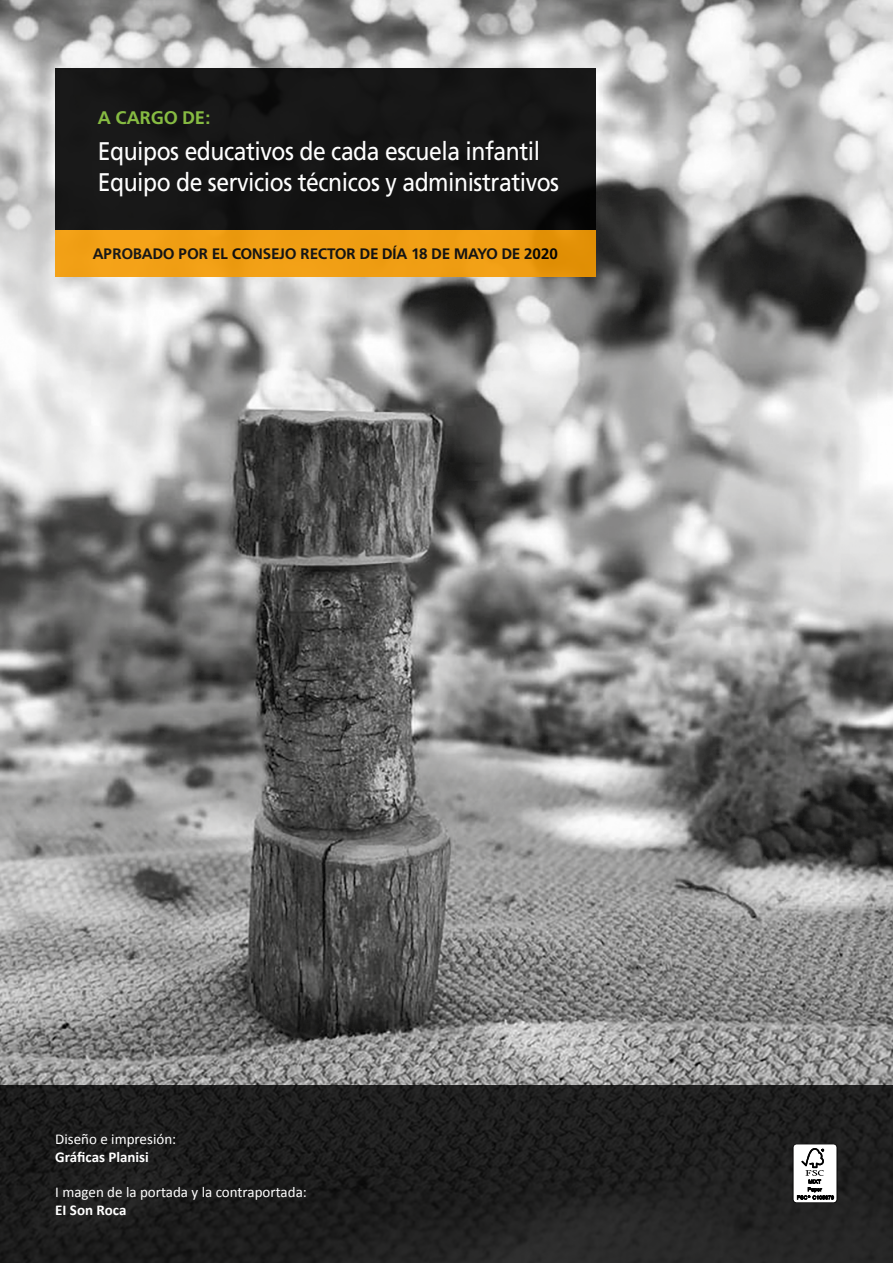
<style>
.page{position:relative;width:893px;height:1263px;background:#fff}
.page>*{position:absolute;margin:0;border:0;box-sizing:border-box;transform-origin:0 0}
.t1{font:25.5px/30.6px "Frutiger";letter-spacing:-.02em;color:#fff;scale:.9 1}
.t2{font:700 18px "Frutiger BQ";letter-spacing:.02em;color:#86bb42}
.t3{font:15px "Calibri";color:#fff}
.t4{font:700 15px "Frutiger BQ";letter-spacing:.02em;color:#000}
.t5{font:700 15px "Calibri";color:#fff}
</style>
<div class="page">
<img style="left:0;top:0;width:893px;height:1085px">
<div style="left:55px;top:68px;width:540px;height:162px;background:#161616"></div>
<div style="left:0;top:1085px;width:893px;height:178px;background:#1f1f1f"></div>
<svg style="left:792px;top:1143px;width:46px;height:60px;background:#bfbfbf"></svg>
<div style="left:55px;top:230px;width:540px;height:46px;background:linear-gradient(to right,#f5a319,#e9970d)"></div>
<p class="t2" style="left:98px;top:107px;width:114px">A CARGO DE:</p>
<p class="t1" style="left:98px;top:136px;width:514px">Equipos educativos de cada escuela infantil<br>Equipo de servicios técnicos y administrativos</p>
<p class="t4" style="left:93px;top:245px;width:467px">APROBADO POR EL CONSEJO RECTOR DE DÍA 18 DE MAYO DE 2020</p>
<p class="t3" style="left:55px;top:1130px;width:122px">Diseño e impresión:</p>
<p class="t5" style="left:55px;top:1148px;width:95px">Gráficas Planisi</p>
<p class="t3" style="left:55px;top:1183px;width:253px">I magen de la portada y la contraportada:</p>
<p class="t5" style="left:55px;top:1201px;width:73px">EI Son Roca</p>
</div>
